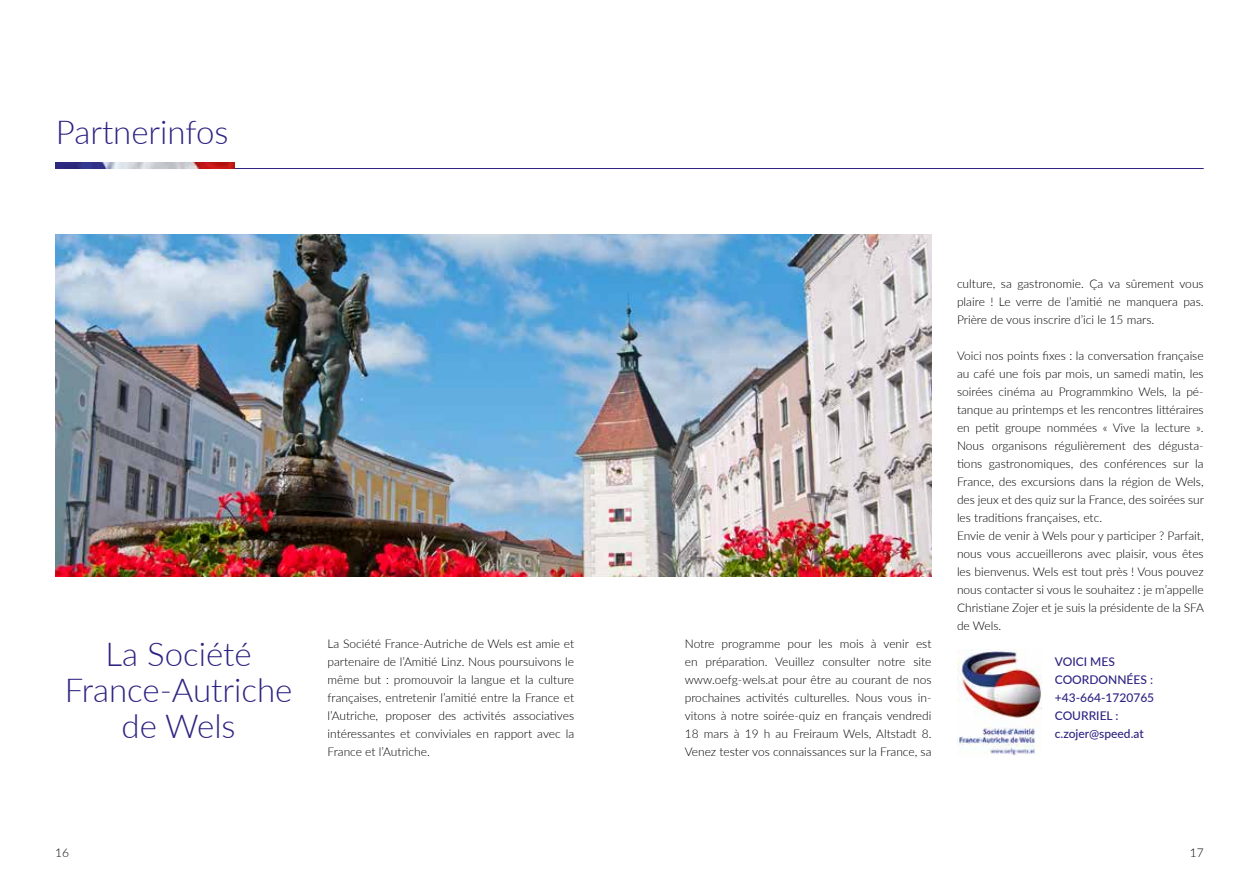
<style>
.page{position:relative;width:1259px;height:893px;background:#fff}
.page>*{position:absolute;margin:0;border:0;box-sizing:border-box;transform-origin:0 0}
.t1{font:300 33px/36px "Lato";color:#2e2382;text-align:center}
.t2{font:300 12px/18px "Lato";color:#000;text-align:justify}
.t3{font:500 12px/18px "Lato";color:#2e2382}
</style>
<div class="page">
<img style="left:55px;top:234px;width:876px;height:342px">
<hr style="left:55px;top:168px;width:1148px;height:1px;background:#2e2382">
<img style="left:55px;top:162px;width:179px;height:7px">
<img style="left:957px;top:650px;width:84px;height:106px">
<h1 class="t1" style="left:56px;top:113px;width:174px">Partnerinfos</h1>
<h1 class="t1" style="left:65px;top:635px;width:229px">La Société<br>France-Autriche de Wels</h1>
<p class="t2" style="left:327px;top:634px;width:248px">La Société France-Autriche de Wels est amie et partenaire de l’Amitié Linz. Nous poursuivons le même but : promouvoir la langue et la culture françaises, entretenir l’amitié entre la France et l’Autriche, proposer des activités associatives intéressantes et conviviales en rapport avec la France et l’Autriche.</p>
<p class="t2" style="left:685px;top:634px;width:248px">Notre programme pour les mois à venir est en préparation. Veuillez consulter notre site www.oefg-wels.at pour être au courant de nos prochaines activités culturelles. Nous vous in&shy;vitons à notre soirée-quiz en français vendredi 18 mars à 19 h au Freiraum Wels, Altstadt 8.<br>Venez tester vos connaissances sur la France, sa</p>
<p class="t2" style="left:957px;top:274px;width:248px">culture, sa gastronomie. Ça va sûrement vous plaire ! Le verre de l’amitié ne manquera pas.<br>Prière de vous inscrire d’ici le 15 mars.</p>
<p class="t2" style="left:957px;top:346px;width:249px;text-align:left">Voici nos points fixes : la conversation française au café une fois par mois, un samedi matin, les soirées cinéma au Programmkino Wels, la pé&shy;tanque au printemps et les rencontres littéraires en petit groupe nommées « Vive la lecture ».<br>Nous organisons régulièrement des dégusta&shy;tions gastronomiques, des conférences sur la France, des excursions dans la région de Wels, des jeux et des quiz sur la France, des soirées sur les traditions françaises, etc.<br>Envie de venir à Wels pour y participer ? Parfait, nous vous accueillerons avec plaisir, vous êtes les bienvenus. Wels est tout près ! Vous pouvez nous contacter si vous le souhaitez : je m’appelle Christiane Zojer et je suis la présidente de la SFA de Wels.</p>
<p class="t3" style="left:1054px;top:652px;width:101px">VOICI MES<br>COORDONNÉES : +43-664-1720765<br>COURRIEL : c.zojer@speed.at</p>
<p class="t2" style="left:55px;top:843px;width:15px">16</p>
<p class="t2" style="left:1189px;top:843px;width:15px">17</p>
</div>
